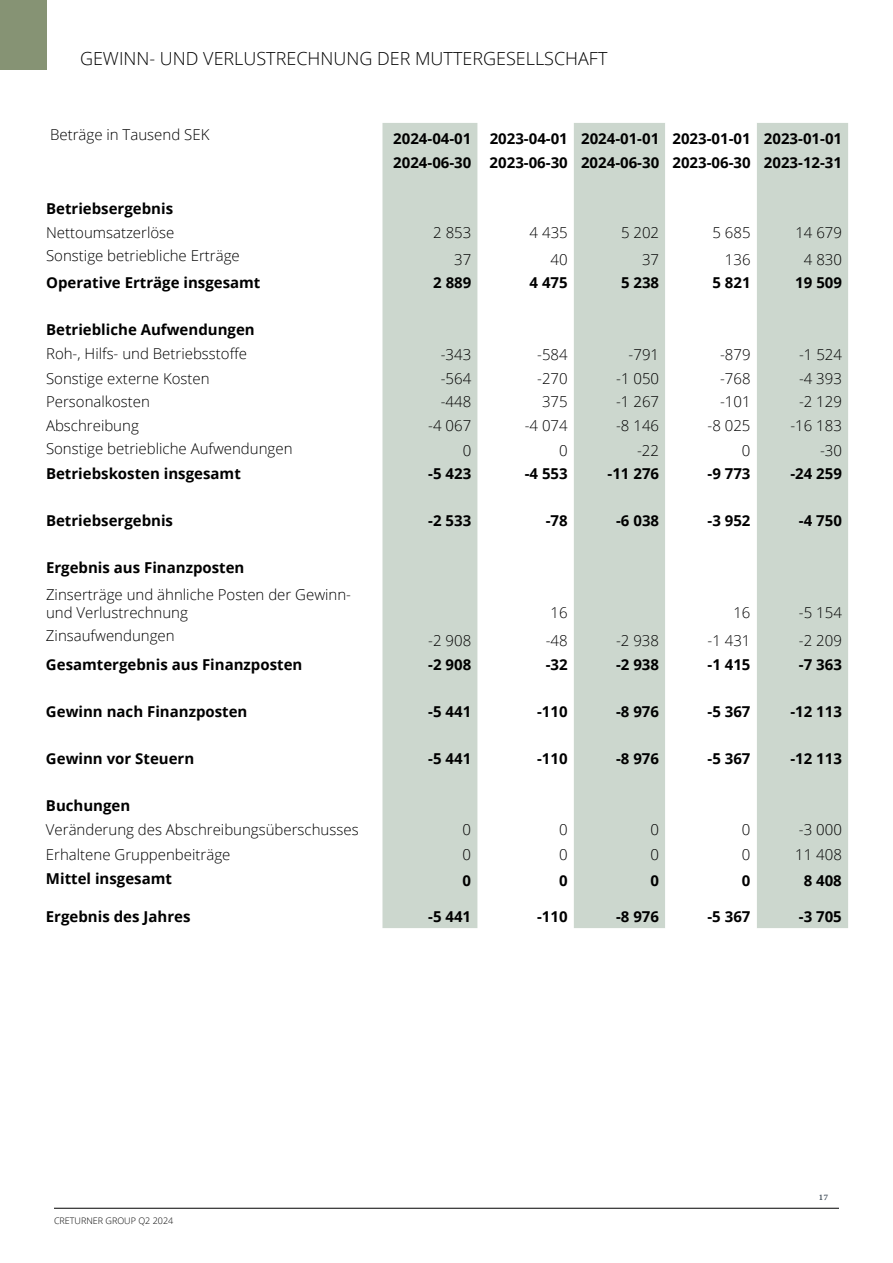
<style>
.page{position:relative;width:893px;height:1263px;background:#fff}
.page>*{position:absolute;margin:0;border:0;box-sizing:border-box;transform-origin:0 0}
.t1{font:300 18px "Open Sans";color:#000}
.t2{font:700 15px/23.5px "Open Sans";color:#000}
.t3{font:300 15px/18px "Open Sans";color:#000}
.t4{font:15px "Minion Pro";color:#3d4a55}
.t5{font:300 9px "Open Sans";color:#000}
</style>
<div class="page">
<hr style="left:54px;top:1208px;width:785px;height:1px;background:#000">
<svg style="left:382px;top:123px;width:466px;height:805px;fill:#ccd7ce"></svg>
<svg style="left:665px;top:123px;width:92px;height:805px"></svg>
<div style="left:0;top:0;width:47px;height:70px;background:#869374"></div>
<p class="t1" style="left:80px;top:47px;width:529px">GEWINN- UND VERLUSTRECHNUNG DER MUTTERGESELLSCHAFT</p>
<p class="t3" style="left:50px;top:126px;width:161px">Beträge in Tausend SEK</p>
<p class="t2" style="left:393px;top:126px;width:450px">2024-04-01 2023-04-01 2024-01-01 2023-01-01 2023-01-01<br>2024-06-30 2023-06-30 2024-06-30 2023-06-30 2023-12-31</p>
<p class="t2" style="left:46px;top:197px;width:129px">Betriebsergebnis</p>
<p class="t3" style="left:46px;top:223px;width:130px">Nettoumsatzerlöse</p>
<p class="t3" style="left:433px;top:223px;width:40px">2 853</p>
<p class="t3" style="left:530px;top:223px;width:40px">4 435</p>
<p class="t3" style="left:621px;top:223px;width:40px">5 202</p>
<p class="t3" style="left:712px;top:223px;width:40px">5 685</p>
<p class="t3" style="left:795px;top:223px;width:48px">14 679</p>
<p class="t3" style="left:46px;top:247px;width:195px">Sonstige betriebliche Erträge</p>
<p class="t3" style="left:454px;top:250px;width:19px">37</p>
<p class="t3" style="left:551px;top:250px;width:19px">40</p>
<p class="t3" style="left:642px;top:250px;width:19px">37</p>
<p class="t3" style="left:725px;top:250px;width:27px">136</p>
<p class="t3" style="left:804px;top:250px;width:40px">4 830</p>
<p class="t2" style="left:46px;top:271px;width:216px">Operative Erträge insgesamt</p>
<p class="t2" style="left:433px;top:271px;width:40px">2 889</p>
<p class="t2" style="left:530px;top:271px;width:40px">4 475</p>
<p class="t2" style="left:621px;top:271px;width:40px">5 238</p>
<p class="t2" style="left:712px;top:271px;width:40px">5 821</p>
<p class="t2" style="left:795px;top:271px;width:48px">19 509</p>
<p class="t2" style="left:46px;top:318px;width:210px">Betriebliche Aufwendungen</p>
<p class="t3" style="left:46px;top:344px;width:202px">Roh-, Hilfs- und Betriebsstoffe</p>
<p class="t3" style="left:441px;top:345px;width:32px">-343</p>
<p class="t3" style="left:537px;top:345px;width:32px">-584</p>
<p class="t3" style="left:629px;top:345px;width:32px">-791</p>
<p class="t3" style="left:720px;top:345px;width:32px">-879</p>
<p class="t3" style="left:799px;top:345px;width:44px">-1 524</p>
<p class="t3" style="left:46px;top:369px;width:165px">Sonstige externe Kosten</p>
<p class="t3" style="left:441px;top:369px;width:32px">-564</p>
<p class="t3" style="left:537px;top:369px;width:32px">-270</p>
<p class="t3" style="left:616px;top:369px;width:44px">-1 050</p>
<p class="t3" style="left:720px;top:369px;width:32px">-768</p>
<p class="t3" style="left:799px;top:369px;width:44px">-4 393</p>
<p class="t3" style="left:46px;top:392px;width:105px">Personalkosten</p>
<p class="t3" style="left:441px;top:392px;width:32px">-448</p>
<p class="t3" style="left:542px;top:392px;width:27px">375</p>
<p class="t3" style="left:616px;top:392px;width:44px">-1 267</p>
<p class="t3" style="left:720px;top:392px;width:32px">-101</p>
<p class="t3" style="left:799px;top:392px;width:44px">-2 129</p>
<p class="t3" style="left:46px;top:416px;width:94px">Abschreibung</p>
<p class="t3" style="left:428px;top:416px;width:44px">-4 067</p>
<p class="t3" style="left:525px;top:416px;width:44px">-4 074</p>
<p class="t3" style="left:616px;top:416px;width:44px">-8 146</p>
<p class="t3" style="left:708px;top:416px;width:44px">-8 025</p>
<p class="t3" style="left:790px;top:416px;width:53px">-16 183</p>
<p class="t3" style="left:46px;top:439px;width:248px">Sonstige betriebliche Aufwendungen</p>
<p class="t3" style="left:463px;top:441px;width:10px">0</p>
<p class="t3" style="left:559px;top:441px;width:10px">0</p>
<p class="t3" style="left:637px;top:441px;width:23px">-22</p>
<p class="t3" style="left:742px;top:441px;width:10px">0</p>
<p class="t3" style="left:820px;top:441px;width:23px">-30</p>
<p class="t2" style="left:46px;top:462px;width:196px">Betriebskosten insgesamt</p>
<p class="t2" style="left:428px;top:462px;width:44px">-5 423</p>
<p class="t2" style="left:525px;top:462px;width:44px">-4 553</p>
<p class="t2" style="left:608px;top:462px;width:53px">-11 276</p>
<p class="t2" style="left:708px;top:462px;width:44px">-9 773</p>
<p class="t2" style="left:790px;top:462px;width:53px">-24 259</p>
<p class="t2" style="left:46px;top:509px;width:129px">Betriebsergebnis</p>
<p class="t2" style="left:428px;top:509px;width:44px">-2 533</p>
<p class="t2" style="left:546px;top:509px;width:23px">-78</p>
<p class="t2" style="left:616px;top:509px;width:44px">-6 038</p>
<p class="t2" style="left:708px;top:509px;width:44px">-3 952</p>
<p class="t2" style="left:799px;top:509px;width:44px">-4 750</p>
<p class="t2" style="left:46px;top:555px;width:200px">Ergebnis aus Finanzposten</p>
<p class="t3" style="left:46px;top:585px;width:307px">Zinserträge und ähnliche Posten der Gewinn&shy;und Verlustrechnung</p>
<p class="t3" style="left:550px;top:603px;width:19px">16</p>
<p class="t3" style="left:733px;top:603px;width:19px">16</p>
<p class="t3" style="left:799px;top:603px;width:44px">-5 154</p>
<p class="t3" style="left:46px;top:626px;width:130px">Zinsaufwendungen</p>
<p class="t3" style="left:428px;top:631px;width:44px">-2 908</p>
<p class="t3" style="left:546px;top:631px;width:23px">-48</p>
<p class="t3" style="left:616px;top:631px;width:44px">-2 938</p>
<p class="t3" style="left:707px;top:631px;width:44px">-1 431</p>
<p class="t3" style="left:799px;top:631px;width:44px">-2 209</p>
<p class="t2" style="left:46px;top:652px;width:258px">Gesamtergebnis aus Finanzposten</p>
<p class="t2" style="left:428px;top:652px;width:44px">-2 908</p>
<p class="t2" style="left:546px;top:652px;width:23px">-32</p>
<p class="t2" style="left:616px;top:652px;width:44px">-2 938</p>
<p class="t2" style="left:707px;top:652px;width:44px">-1 415</p>
<p class="t2" style="left:799px;top:652px;width:44px">-7 363</p>
<p class="t2" style="left:46px;top:699px;width:203px">Gewinn nach Finanzposten</p>
<p class="t2" style="left:428px;top:699px;width:44px">-5 441</p>
<p class="t2" style="left:537px;top:699px;width:32px">-110</p>
<p class="t2" style="left:616px;top:699px;width:44px">-8 976</p>
<p class="t2" style="left:707px;top:699px;width:44px">-5 367</p>
<p class="t2" style="left:790px;top:699px;width:53px">-12 113</p>
<p class="t2" style="left:46px;top:747px;width:150px">Gewinn vor Steuern</p>
<p class="t2" style="left:428px;top:747px;width:44px">-5 441</p>
<p class="t2" style="left:537px;top:747px;width:32px">-110</p>
<p class="t2" style="left:616px;top:747px;width:44px">-8 976</p>
<p class="t2" style="left:707px;top:747px;width:44px">-5 367</p>
<p class="t2" style="left:790px;top:747px;width:53px">-12 113</p>
<p class="t2" style="left:46px;top:794px;width:86px">Buchungen</p>
<p class="t3" style="left:46px;top:820px;width:314px">Veränderung des Abschreibungsüberschusses</p>
<p class="t3" style="left:463px;top:820px;width:10px">0</p>
<p class="t3" style="left:559px;top:820px;width:10px">0</p>
<p class="t3" style="left:650px;top:820px;width:10px">0</p>
<p class="t3" style="left:742px;top:820px;width:10px">0</p>
<p class="t3" style="left:799px;top:820px;width:44px">-3 000</p>
<p class="t3" style="left:46px;top:845px;width:186px">Erhaltene Gruppenbeiträge</p>
<p class="t3" style="left:463px;top:845px;width:10px">0</p>
<p class="t3" style="left:559px;top:845px;width:10px">0</p>
<p class="t3" style="left:650px;top:845px;width:10px">0</p>
<p class="t3" style="left:742px;top:845px;width:10px">0</p>
<p class="t3" style="left:795px;top:845px;width:48px">11 408</p>
<p class="t2" style="left:46px;top:866px;width:128px">Mittel insgesamt</p>
<p class="t2" style="left:463px;top:869px;width:10px">0</p>
<p class="t2" style="left:559px;top:869px;width:10px">0</p>
<p class="t2" style="left:650px;top:869px;width:10px">0</p>
<p class="t2" style="left:742px;top:869px;width:10px">0</p>
<p class="t2" style="left:804px;top:869px;width:40px">8 408</p>
<p class="t2" style="left:46px;top:904px;width:146px">Ergebnis des Jahres</p>
<p class="t2" style="left:428px;top:904px;width:44px">-5 441</p>
<p class="t2" style="left:537px;top:904px;width:32px">-110</p>
<p class="t2" style="left:616px;top:904px;width:44px">-8 976</p>
<p class="t2" style="left:707px;top:904px;width:44px">-5 367</p>
<p class="t2" style="left:799px;top:904px;width:44px">-3 705</p>
<p class="t5" style="left:54px;top:1215px;width:121px">CRETURNER GROUP Q2 2024</p>
<p class="t4" style="left:818px;top:1185px;width:12px">17</p>
</div>
